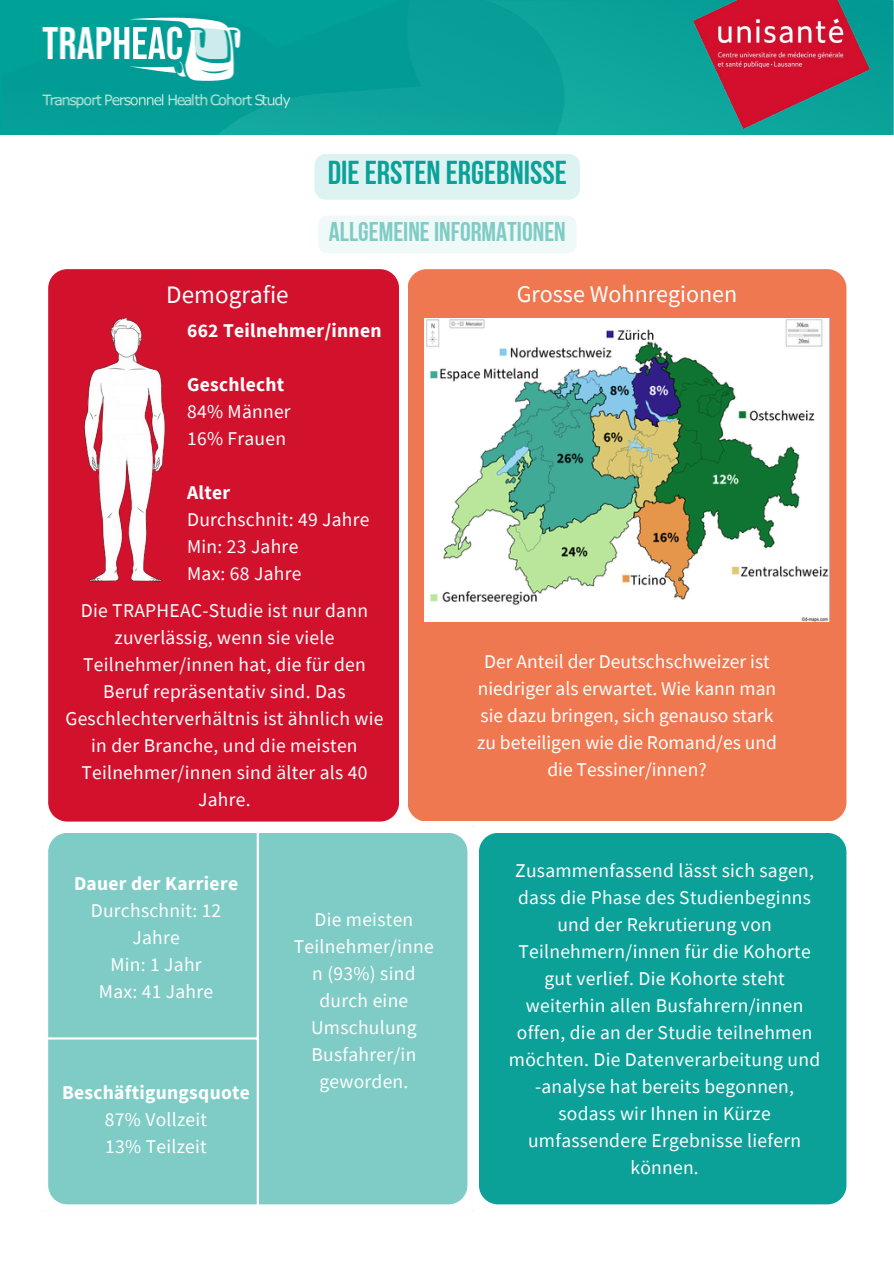
<style>
.page{position:relative;width:894px;height:1264px;background:#fff}
.page>*{position:absolute;margin:0;border:0;box-sizing:border-box;transform-origin:0 0}
.t1{font:33px "Bebas Neue Cyrillic";color:#0ba199}
.t2{font:27px "Bebas Neue Cyrillic";color:#7fccc6}
.t3{font:25.2px "Source Sans Pro";color:#fff}
.t4{font:24px "Source Sans Pro";color:#fff}
.t5{font:19.5px/27px "Source Sans Pro";letter-spacing:.015em;color:#fff;text-align:center}
.t6{font:19.5px/27px "Source Sans Pro";letter-spacing:.015em;color:#fffefe;text-align:center}
.t7{font:700 19.5px "Source Sans Pro";letter-spacing:.015em;color:#fff}
</style>
<div class="page">
<div style="left:48px;top:269px;width:351px;height:552px;background:#d2112d"></div>
<div style="left:407px;top:269px;width:439px;height:552px;background:#f07851;border-radius:19px"></div>
<div style="left:479px;top:832px;width:367px;height:372px;background:#0ba199;border-radius:19px"></div>
<img style="left:48px;top:312px;width:180px;height:273px">
<div style="left:48px;top:833px;width:419px;height:371px;background:#7fccc6"></div>
<hr style="left:256px;top:827px;width:3px;height:382px;background:#fffefe">
<hr style="left:42px;top:1037px;width:217px;height:2px;background:#fffefe">
<img style="left:0;top:0;width:893px;height:134px">
<img style="left:424px;top:319px;width:405px;height:302px">
<div style="left:314px;top:154px;width:266px;height:46px;background:#ddf3f2"></div>
<div style="left:318px;top:216px;width:258px;height:37px;background:#eff9f8"></div>
<img style="left:693px;top:0;width:176px;height:128px">
<p class="t1" style="left:327px;top:159px;width:240px">DIE ERSTEN ERGEBNISSE</p>
<h1 class="t2" style="left:329px;top:221px;width:238px">ALLGEMEINE INFORMATIONEN</h1>
<h4 class="t3" style="left:166px;top:278px;width:124px">Demografie</h4>
<p class="t7" style="left:187px;top:318px;width:196px">662 Teilnehmer/innen</p>
<p class="t7" style="left:187px;top:372px;width:99px">Geschlecht</p>
<p class="t5" style="left:187px;top:397px;width:105px">84% Männer</p>
<p class="t5" style="left:187px;top:424px;width:100px">16% Frauen</p>
<p class="t7" style="left:187px;top:480px;width:45px">Alter</p>
<p class="t5" style="left:187px;top:505px;width:184px">Durchschnit: 49 Jahre</p>
<p class="t5" style="left:187px;top:532px;width:113px">Min: 23 Jahre</p>
<p class="t5" style="left:187px;top:559px;width:116px">Max: 68 Jahre</p>
<p class="t5" style="left:65px;top:596px;width:319px">Die TRAPHEAC-Studie ist nur dann zuverlässig, wenn sie viele<br>Teilnehmer/innen hat, die für den<br>Beruf repräsentativ sind. Das<br>Geschlechterverhältnis ist ähnlich wie in der Branche, und die meisten<br>Teilnehmer/innen sind älter als 40<br>Jahre.</p>
<p class="t7" style="left:74px;top:871px;width:165px">Dauer der Karriere</p>
<p class="t5" style="left:91px;top:896px;width:132px">Durchschnit: 12<br>Jahre</p>
<h3 class="t5" style="left:110px;top:950px;width:93px">Min: 1 Jahr</h3>
<p class="t5" style="left:99px;top:977px;width:116px">Max: 41 Jahre</p>
<p class="t7" style="left:62px;top:1080px;width:189px">Beschäftigungsquote</p>
<p class="t5" style="left:105px;top:1105px;width:104px">87% Vollzeit</p>
<p class="t5" style="left:105px;top:1132px;width:103px">13% Teilzeit</p>
<p class="t6" style="left:294px;top:905px;width:141px">Die meisten<br>Teilnehmer/inne n (93%) sind durch eine<br>Umschulung<br>Busfahrer/in geworden.</p>
<h2 class="t4" style="left:516px;top:279px;width:222px">Grosse Wohnregionen</h2>
<h2 class="t5" style="left:477px;top:647px;width:301px">Der Anteil der Deutschschweizer ist niedriger als erwartet. Wie kann man sie dazu bringen, sich genauso stark zu beteiligen wie die Romand/es und die Tessiner/innen?</h2>
<p class="t5" style="left:509px;top:856px;width:313px">Zusammenfassend lässt sich sagen, dass die Phase des Studienbeginns und der Rekrutierung von<br>Teilnehmern/innen für die Kohorte gut verlief. Die Kohorte steht weiterhin allen Busfahrern/innen offen, die an der Studie teilnehmen möchten. Die Datenverarbeitung und -analyse hat bereits begonnen, sodass wir Ihnen in Kürze umfassendere Ergebnisse liefern können.</p>
</div>
